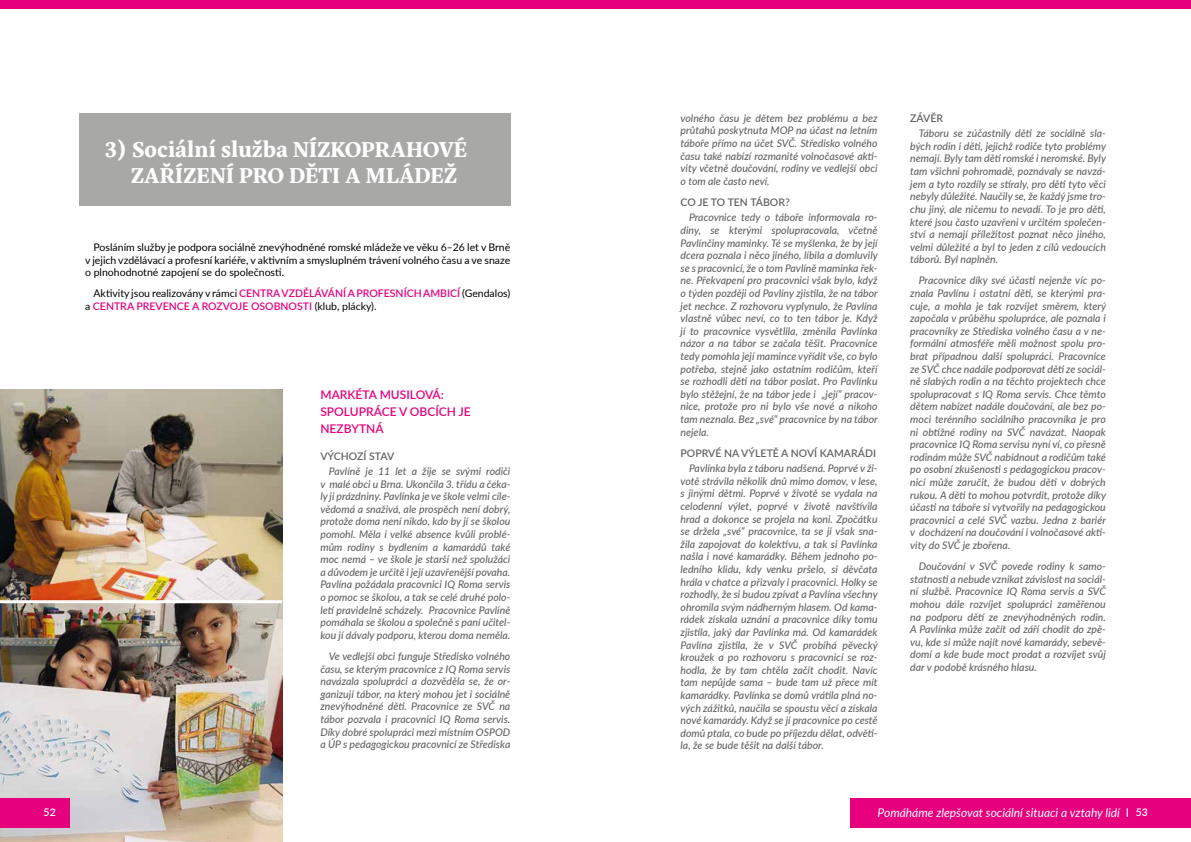
<style>
.page{position:relative;width:1191px;height:842px;background:#fff}
.page>*{position:absolute;margin:0;border:0;box-sizing:border-box;transform-origin:0 0}
.t1{font:700 22px/26.4px "Eskorte Latin";color:#fff}
.t2{font:italic 12px "Lato";color:#fff}
.t3{font:600 12px/17px "Lato";color:#e6007d}
.t4{font:italic 500 10.5px/12.6px "Lato";color:#646363;text-align:justify}
.t5{font:10.5px/12.6px "Lato";color:#000;text-align:justify}
.t6{font:600 10.5px/12.6px "Lato";color:#e6007d}
.t7{font:600 10.5px "Lato";color:#646363}
.t8{font:600 10.5px "Lato";color:#fff}
.s1{font-weight:400;color:#000}
.s2{font-style:normal}
.s3{font-weight:600;font-style:normal;font-size:10.5px}
</style>
<div class="page">
<img style="left:0;top:389px;width:282px;height:211px">
<img style="left:0;top:603px;width:282px;height:239px">
<div style="left:850px;top:798px;width:341px;height:30px;background:#e6007d"></div>
<div style="left:595px;top:0;width:596px;height:9px;background:#e6007d"></div>
<div style="left:0;top:0;width:595px;height:9px;background:#e6007d"></div>
<div style="left:0;top:798px;width:69px;height:30px;background:#e6007d"></div>
<div style="left:79px;top:113px;width:431px;height:93px;background:#a8a8a7"></div>
<h1 class="t1" style="left:131px;top:136px;width:338px;text-indent:-26px">3) Sociální služba NÍZKOPRAHOVÉ<br>ZAŘÍZENÍ PRO DĚTI A MLÁDEŽ</h1>
<p class="t5" style="left:85px;top:241px;width:427px;text-indent:9px">Posláním služby je podpora sociálně znevýhodněné romské mládeže ve věku 6–26 let v Brně v jejich vzdělávací a profesní kariéře, v aktivním a smysluplném trávení volného času a ve snaze o plnohodnotné zapojení se do společnosti.</p>
<p class="t6" style="left:85px;top:287px;width:427px;text-indent:8px"><span class="s1">Aktivity jsou realizovány v rámci</span> CENTRA VZDĚLÁVÁNÍ A PROFESNÍCH AMBICÍ <span class="s1">(Gendalos) a</span> CENTRA PREVENCE A ROZVOJE OSOBNOSTI <span class="s1">(klub, plácky).</span></p>
<p class="t3" style="left:320px;top:385px;width:152px">MARKÉTA MUSILOVÁ:<br>SPOLUPRÁCE V OBCÍCH JE<br>NEZBYTNÁ</p>
<p class="t7" style="left:320px;top:448px;width:75px">VÝCHOZÍ STAV</p>
<p class="t4" style="left:320px;top:464px;width:191px;text-indent:9px">Pavlíně je 11 let a žije se svými rodiči v malé obci u Brna. Ukončila 3. třídu a čeka&shy;ly ji prázdniny. Pavlínka je ve škole velmi cíle&shy;vědomá a snaživá, ale prospěch není dobrý, protože doma není nikdo, kdo by jí se školou pomohl. Měla i velké absence kvůli problé&shy;mům rodiny s bydlením a kamarádů také moc nemá – ve škole je starší než spolužáci a důvodem je určitě i její uzavřenější povaha.<br>Pavlína požádala pracovnici IQ Roma servis o pomoc se školou, a tak se celé druhé polo&shy;letí pravidelně scházely. Pracovnice Pavlíně pomáhala se školou a společně s paní učitel&shy;kou jí dávaly podporu, kterou doma neměla.</p>
<p class="t4" style="left:320px;top:649px;width:191px;text-indent:9px">Ve vedlejší obci funguje Středisko volného času, se kterým pracovnice z IQ Roma servis navázala spolupráci a dozvěděla se, že or&shy;ganizují tábor, na který mohou jet i sociálně znevýhodněné děti. Pracovnice ze SVČ na tábor pozvala i pracovnici IQ Roma servis.<br>Díky dobré spolupráci mezi místním OSPOD a ÚP s pedagogickou pracovnicí ze Střediska</p>
<p class="t4" style="left:680px;top:111px;width:199px">volného času je dětem bez problému a bez průtahů poskytnuta MOP na účast na letním táboře přímo na účet SVČ. Středisko volného času také nabízí rozmanité volnočasové akti&shy;vity včetně doučování, rodiny ve vedlejší obci o tom ale často neví.</p>
<p class="t7" style="left:680px;top:194px;width:111px">CO JE TO TEN TÁBOR?</p>
<p class="t4" style="left:680px;top:211px;width:199px;text-indent:9px">Pracovnice tedy o táboře informovala ro&shy;diny, se kterými spolupracovala, včetně Pavlínčiny maminky. Té se myšlenka, že by její dcera poznala i něco jiného, líbila a domluvily se s pracovnicí, že o tom Pavlíně maminka řek&shy;ne. Překvapení pro pracovnici však bylo, když o týden později od Pavlíny zjistila, že na tábor jet nechce. Z rozhovoru vyplynulo, že Pavlína vlastně vůbec neví, co to ten tábor je. Když jí to pracovnice vysvětlila, změnila Pavlínka názor a na tábor se začala těšit. Pracovnice tedy pomohla její mamince vyřídit vše, co bylo potřeba, stejně jako ostatním rodičům, kteří se rozhodli děti na tábor poslat. Pro Pavlínku bylo stěžejní, že na tábor jede i „její“ pracov&shy;nice, protože pro ni bylo vše nové a nikoho tam neznala. Bez „své“ pracovnice by na tábor nejela.</p>
<p class="t7" style="left:680px;top:445px;width:197px">POPRVÉ NA VÝLETĚ A NOVÍ KAMARÁDI</p>
<p class="t4" style="left:680px;top:462px;width:199px;text-indent:9px">Pavlínka byla z táboru nadšená. Poprvé v ži&shy;votě strávila několik dnů mimo domov, v lese, s jinými dětmi. Poprvé v životě se vydala na celodenní výlet, poprvé v životě navštívila hrad a dokonce se projela na koni. Zpočátku se držela „své“ pracovnice, ta se ji však sna&shy;žila zapojovat do kolektivu, a tak si Pavlínka našla i nové kamarádky. Během jednoho po&shy;ledního klidu, kdy venku pršelo, si děvčata hrála v chatce a přizvaly i pracovnici. Holky se rozhodly, že si budou zpívat a Pavlína všechny ohromila svým nádherným hlasem. Od kama&shy;rádek získala uznání a pracovnice díky tomu zjistila, jaký dar Pavlínka má. Od kamarádek Pavlína zjistila, že v SVČ probíhá pěvecký kroužek a po rozhovoru s pracovnicí se roz&shy;hodla, že by tam chtěla začít chodit. Navíc tam nepůjde sama – bude tam už přece mít kamarádky. Pavlínka se domů vrátila plná no&shy;vých zážitků, naučila se spoustu věcí a získala nové kamarády. Když se jí pracovnice po cestě domů ptala, co bude po příjezdu dělat, odvěti&shy;la, že se bude těšit na další tábor.</p>
<p class="t7" style="left:910px;top:110px;width:34px">ZÁVĚR</p>
<p class="t4" style="left:910px;top:127px;width:197px;text-indent:9px">Táboru se zúčastnily děti ze sociálně sla&shy;bých rodin i děti, jejichž rodiče tyto problémy nemají. Byly tam děti romské i neromské. Byly tam všichni pohromadě, poznávaly se navzá&shy;jem a tyto rozdíly se stíraly, pro děti tyto věci nebyly důležité. Naučily se, že každý jsme tro&shy;chu jiný, ale ničemu to nevadí. To je pro děti, které jsou často uzavřeni v určitém společen&shy;ství a nemají příležitost poznat něco jiného, velmi důležité a byl to jeden z cílů vedoucích táborů. Byl naplněn.</p>
<p class="t4" style="left:910px;top:274px;width:197px;text-indent:9px">Pracovnice díky své účasti nejenže víc po&shy;znala Pavlínu i ostatní děti, se kterými pra&shy;cuje, a mohla je tak rozvíjet směrem, který započala v průběhu spolupráce, ale poznala i pracovníky ze Střediska volného času a v ne&shy;formální atmosféře měli možnost spolu pro&shy;brat případnou další spolupráci. Pracovnice ze SVČ chce nadále podporovat děti ze sociál&shy;ně slabých rodin a na těchto projektech chce spolupracovat s IQ Roma servis. Chce těmto dětem nabízet nadále doučování, ale bez po&shy;moci terénního sociálního pracovníka je pro ni obtížné rodiny na SVČ navázat. Naopak pracovnice IQ Roma servisu nyní ví, co přesně rodinám může SVČ nabídnout a rodičům také po osobní zkušenosti s pedagogickou pracov&shy;nicí může zaručit, že budou děti v dobrých rukou. A děti to mohou potvrdit, protože díky účasti na táboře si vytvořily na pedagogickou pracovnici a celé SVČ vazbu. Jedna z bariér v docházení na doučování i volnočasové akti&shy;vity do SVČ je zbořena.</p>
<p class="t4" style="left:910px;top:560px;width:197px;text-indent:9px">Doučování v SVČ povede rodiny k samo&shy;statnosti a nebude vznikat závislost na sociál&shy;ní službě. Pracovnice IQ Roma servis a SVČ mohou dále rozvíjet spolupráci zaměřenou na podporu dětí ze znevýhodněných rodin.<br>A Pavlínka může začít od září chodit do zpě&shy;vu, kde si může najít nové kamarády, sebevě&shy;domí a kde bude moct prodat a rozvíjet svůj dar v podobě krásného hlasu.</p>
<p class="t8" style="left:44px;top:805px;width:14px">52</p>
<p class="t2" style="left:877px;top:804px;width:272px">Pomáháme zlepšovat sociální situaci a vztahy lidí <span class="s2">I</span> <span class="s3">53</span></p>
</div>
